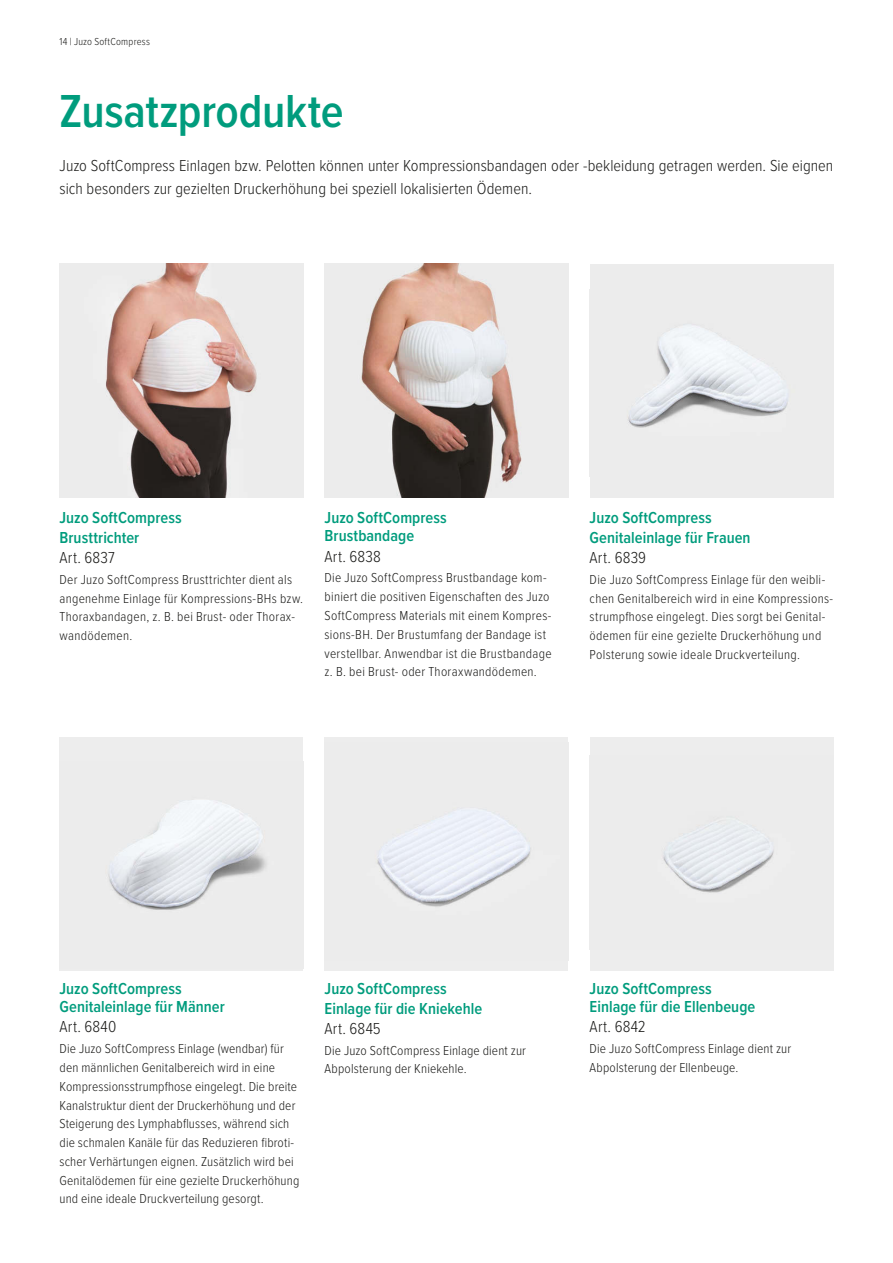
<style>
.page{position:relative;width:893px;height:1263px;background:#fff}
.page>*{position:absolute;margin:0;border:0;box-sizing:border-box;transform-origin:0 0}
.t1{font:600 48px "Proxima Nova Cond";letter-spacing:-.01em;color:#009c7d}
.t2{font:300 16.5px/22.5px "Proxima Nova Cond";letter-spacing:.005em;color:#1d1d1b}
.t3{font:600 16.5px/19.5px "Proxima Nova Cond";color:#009c7d}
.t4{font:300 13.5px/18.8px "Proxima Nova Cond";letter-spacing:.015em;color:#1d1d1b}
.t5{font:300 10.5px "Proxima Nova Cond";letter-spacing:.02em;color:#1d1d1b}
</style>
<div class="page">
<div style="left:590px;top:264px;width:243px;height:233px;background:#ececec"></div>
<img style="left:628px;top:326px;width:160px;height:102px">
<div style="left:590px;top:737px;width:243px;height:234px;background:#ededed"></div>
<img style="left:663px;top:824px;width:111px;height:69px">
<img style="left:325px;top:264px;width:243px;height:233px">
<div style="left:325px;top:737px;width:243px;height:234px;background:#ededed"></div>
<img style="left:377px;top:809px;width:154px;height:98px">
<img style="left:60px;top:264px;width:243px;height:233px">
<div style="left:60px;top:737px;width:243px;height:234px;background:#ededed"></div>
<img style="left:108px;top:800px;width:159px;height:110px">
<p class="t5" style="left:60px;top:33px;width:92px">14 | Juzo SoftCompress</p>
<h1 class="t1" style="left:60px;top:76px;width:285px">Zusatzprodukte</h1>
<p class="t2" style="left:60px;top:153px;width:775px">Juzo SoftCompress Einlagen bzw. Pelotten können unter Kompressionsbandagen oder -bekleidung getragen werden. Sie eignen sich besonders zur gezielten Druckerhöhung bei speziell lokalisierten Ödemen.</p>
<p class="t3" style="left:60px;top:508px;width:124px">Juzo SoftCompress<br>Brusttrichter</p>
<p class="t2" style="left:60px;top:545px;width:57px">Art. 6837</p>
<p class="t4" style="left:60px;top:569px;width:245px">Der Juzo SoftCompress Brusttrichter dient als angenehme Einlage für Kompressions-BHs bzw.<br>Thoraxbandagen, z. B. bei Brust- oder Thorax&shy;wandödemen.</p>
<p class="t3" style="left:325px;top:508px;width:124px;line-height:18px">Juzo SoftCompress<br>Brustbandage</p>
<p class="t2" style="left:325px;top:544px;width:58px">Art. 6838</p>
<p class="t4" style="left:325px;top:568px;width:228px">Die Juzo SoftCompress Brustbandage kom&shy;biniert die positiven Eigenschaften des Juzo SoftCompress Materials mit einem Kompres&shy;sions-BH. Der Brustumfang der Bandage ist verstellbar. Anwendbar ist die Brustbandage z. B. bei Brust- oder Thoraxwandödemen.</p>
<p class="t3" style="left:590px;top:508px;width:162px">Juzo SoftCompress<br>Genitaleinlage für Frauen</p>
<p class="t2" style="left:590px;top:545px;width:58px">Art. 6839</p>
<p class="t4" style="left:590px;top:569px;width:245px">Die Juzo SoftCompress Einlage für den weibli&shy;chen Genitalbereich wird in eine Kompressions&shy;strumpfhose eingelegt. Dies sorgt bei Genital&shy;ödemen für eine gezielte Druckerhöhung und Polsterung sowie ideale Druckverteilung.</p>
<p class="t3" style="left:60px;top:979px;width:167px;line-height:18px">Juzo SoftCompress<br>Genitaleinlage für Männer</p>
<p class="t2" style="left:60px;top:1015px;width:58px">Art. 6840</p>
<p class="t4" style="left:60px;top:1039px;width:241px">Die Juzo SoftCompress Einlage (wendbar) für den männlichen Genitalbereich wird in eine Kompressionsstrumpfhose eingelegt. Die breite Kanalstruktur dient der Druckerhöhung und der Steigerung des Lymphabflusses, während sich die schmalen Kanäle für das Reduzieren fibroti&shy;scher Verhärtungen eignen. Zusätzlich wird bei Genitalödemen für eine gezielte Druckerhöhung und eine ideale Druckverteilung gesorgt.</p>
<p class="t3" style="left:325px;top:978px;width:159px">Juzo SoftCompress<br>Einlage für die Kniekehle</p>
<p class="t2" style="left:325px;top:1016px;width:58px">Art. 6845</p>
<p class="t4" style="left:325px;top:1040px;width:203px">Die Juzo SoftCompress Einlage dient zur<br>Abpolsterung der Kniekehle.</p>
<p class="t3" style="left:590px;top:979px;width:167px;line-height:18px">Juzo SoftCompress<br>Einlage für die Ellenbeuge</p>
<p class="t2" style="left:590px;top:1015px;width:57px">Art. 6842</p>
<p class="t4" style="left:590px;top:1039px;width:203px">Die Juzo SoftCompress Einlage dient zur<br>Abpolsterung der Ellenbeuge.</p>
</div>
